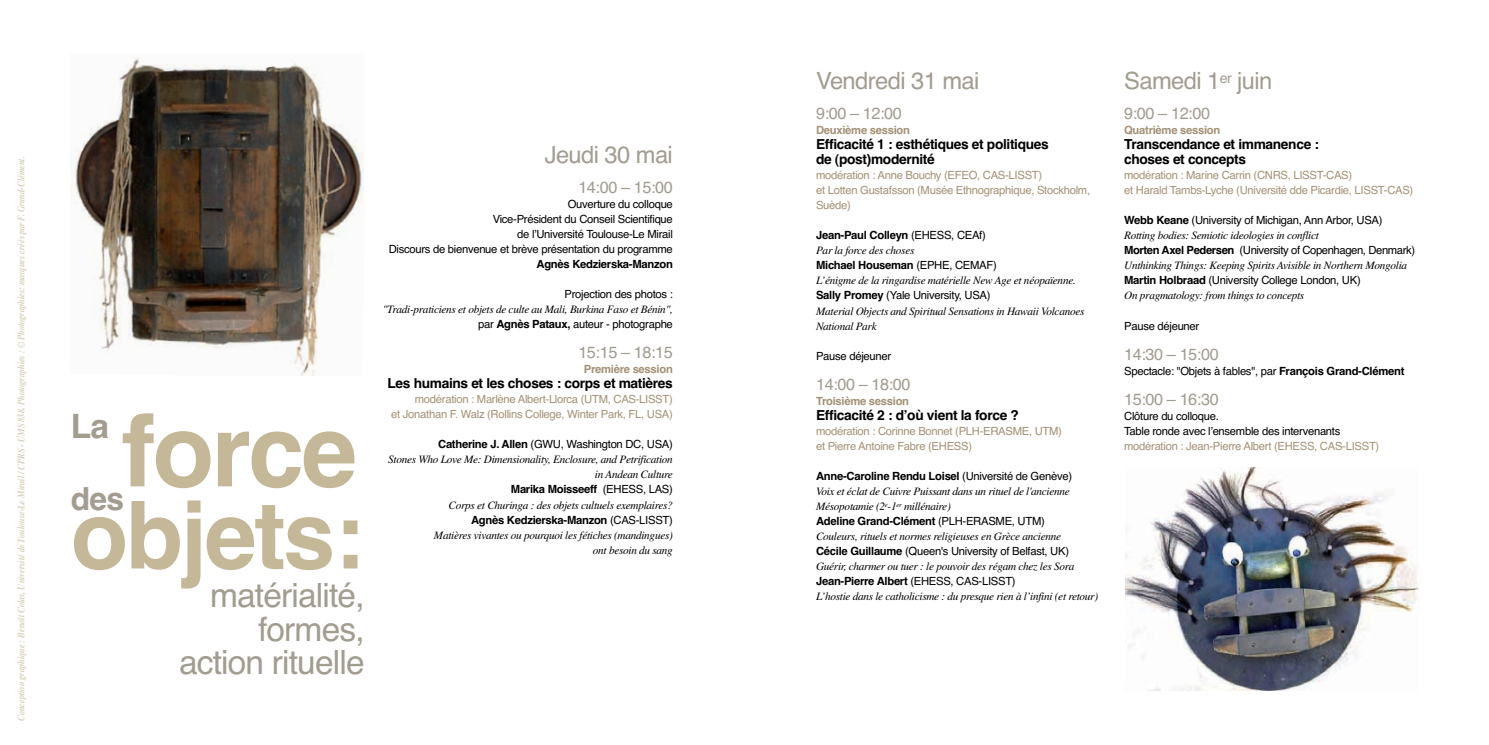
<style>
.page{position:relative;width:1489px;height:745px;background:#fff}
.page>*{position:absolute;margin:0;border:0;box-sizing:border-box;transform-origin:0 0}
.t1{font:700 100.38px "Helvetica";letter-spacing:-.025em;color:#c5b898}
.t2{font:700 93.75px "Helvetica";letter-spacing:-.025em;color:#c5b898}
.t3{font:33.5px/33.5px "Helvetica";letter-spacing:-.025em;color:#a29c91;text-align:right}
.t4{font:700 33.5px "Helvetica";color:#a29c91}
.t5{font:700 31.75px "Helvetica";color:#a29c91}
.t6{font:23.75px "Helvetica";letter-spacing:-.025em;color:#a29c91}
.t7{font:16.25px "Helvetica";letter-spacing:-.025em;color:#a29c91}
.t8{font:700 13.75px/15px "Helvetica";letter-spacing:-.025em;color:#000}
.t9{font:italic 11.25px/15px "Times";letter-spacing:-.025em;color:#000;text-align:right}
.t10{font:11.25px/15px "Helvetica";letter-spacing:-.025em;color:#000;text-align:right}
.t11{font:11.25px/15px "Helvetica";letter-spacing:-.025em;color:#a49176}
.t12{font:700 11.25px "Helvetica";letter-spacing:-.025em;color:#000}
.t13{font:700 11.25px "Helvetica";letter-spacing:-.025em;color:#a49176}
.t14{font:italic 700 10px "Times";letter-spacing:-.01em;color:#d9d1bc;scale:.85 1}
.s1{font-weight:700}
.s2{font-weight:400}
</style>
<div class="page">
<img style="left:71px;top:57px;width:292px;height:318px">
<img style="left:1125px;top:467px;width:293px;height:223px">
<p class="t14" style="left:18px;top:720px;width:665px;rotate:-90deg">Conception graphique : Benoît Colas, Université de Toulouse-Le Mirail / CPRS - UMS 838. Photographies : © Photographies: masques créés par F. Grand-Clément.</p>
<h3 class="t4" style="left:71px;top:406px;width:40px">La</h3>
<h1 class="t1" style="left:122px;top:392px;width:237px">force</h1>
<h3 class="t5" style="left:71px;top:480px;width:55px">des</h3>
<h2 class="t2" style="left:71px;top:481px;width:295px">objets:</h2>
<h3 class="t3" style="left:179px;top:578px;width:187px">matérialité, formes, action rituelle</h3>
<h3 class="t6" style="left:544px;top:141px;width:130px">Jeudi 30 mai</h3>
<h3 class="t7" style="left:578px;top:178px;width:96px">14:00 – 15:00</h3>
<p class="t10" style="left:388px;top:197px;width:286px">Ouverture du colloque<br>Vice-Président du Conseil Scientifique<br>de l’Université Toulouse-Le Mirail<br>Discours de bienvenue et brève présentation du programme</p>
<p class="t12" style="left:536px;top:257px;width:138px">Agnès Kedzierska-Manzon</p>
<p class="t10" style="left:564px;top:287px;width:110px">Projection des photos :</p>
<p class="t9" style="left:382px;top:303px;width:292px">"Tradi-praticiens et objets de culte au Mali, Burkina Faso et Bénin",</p>
<p class="t10" style="left:478px;top:317px;width:196px">par <span class="s1">Agnès Pataux,</span> auteur - photographe</p>
<h3 class="t7" style="left:578px;top:343px;width:96px">15:15 – 18:15</h3>
<p class="t13" style="left:584px;top:362px;width:90px">Première session</p>
<p class="t8" style="left:387px;top:376px;width:287px">Les humains et les choses : corps et matières</p>
<p class="t11" style="left:391px;top:392px;width:283px;text-align:right">modération : Marlène Albert-Llorca (UTM, CAS-LISST)<br>et Jonathan F. Walz (Rollins College, Winter Park, FL, USA)</p>
<p class="t10" style="left:438px;top:437px;width:236px"><span class="s1">Catherine J. Allen</span> (GWU, Washington DC, USA)</p>
<p class="t9" style="left:388px;top:453px;width:286px">Stones Who Love Me: Dimensionality, Enclosure, and Petrification in Andean Culture</p>
<p class="t12" style="left:511px;top:482px;width:163px">Marika Moisseeff <span class="s2">(EHESS, LAS)</span></p>
<p class="t9" style="left:448px;top:498px;width:226px">Corps et Churinga : des objets cultuels exemplaires?</p>
<p class="t12" style="left:471px;top:512px;width:203px">Agnès Kedzierska-Manzon <span class="s2">(CAS-LISST)</span></p>
<p class="t9" style="left:434px;top:528px;width:240px">Matières vivantes ou pourquoi les fétiches (mandingues) ont besoin du sang</p>
<h3 class="t6" style="left:816px;top:67px;width:165px">Vendredi 31 mai</h3>
<h3 class="t7" style="left:816px;top:104px;width:87px">9:00 – 12:00</h3>
<p class="t13" style="left:816px;top:124px;width:95px">Deuxième session</p>
<p class="t8" style="left:816px;top:137px;width:234px">Efficacité 1 : esthétiques et politiques de (post)modernité</p>
<p class="t11" style="left:816px;top:168px;width:275px">modération : Anne Bouchy (EFEO, CAS-LISST)<br>et Lotten Gustafsson (Musée Ethnographique, Stockholm,<br>Suède)</p>
<p class="t12" style="left:816px;top:229px;width:171px">Jean-Paul Colleyn <span class="s2">(EHESS, CEAf)</span></p>
<p class="t9" style="left:816px;top:244px;width:100px">Par la force des choses</p>
<p class="t12" style="left:816px;top:259px;width:182px">Michael Houseman <span class="s2">(EPHE, CEMAF)</span></p>
<p class="t9" style="left:816px;top:274px;width:261px">L’énigme de la ringardise matérielle New Age et néopaïenne.</p>
<p class="t10" style="left:816px;top:288px;width:176px"><span class="s1">Sally Promey</span> (Yale University, USA)</p>
<p class="t9" style="left:816px;top:304px;width:270px;text-align:left">Material Objects and Spiritual Sensations in Hawaii Volcanoes<br>National Park</p>
<p class="t10" style="left:816px;top:348px;width:77px">Pause déjeuner</p>
<h3 class="t7" style="left:816px;top:374px;width:96px">14:00 – 18:00</h3>
<p class="t13" style="left:816px;top:394px;width:95px">Troisième session</p>
<p class="t8" style="left:816px;top:407px;width:204px">Efficacité 2 : d’où vient la force ?</p>
<p class="t11" style="left:816px;top:423px;width:247px">modération : Corinne Bonnet (PLH-ERASME, UTM) et Pierre Antoine Fabre (EHESS)</p>
<p class="t12" style="left:816px;top:469px;width:257px">Anne-Caroline Rendu Loisel <span class="s2">(Université de Genève)</span></p>
<p class="t9" style="left:816px;top:484px;width:255px;text-align:left">Voix et éclat de Cuivre Puissant dans un rituel de l'ancienne<br>Mésopotamie (2<sup>e</sup>-1<sup>er</sup> millénaire)</p>
<p class="t12" style="left:816px;top:514px;width:230px">Adeline Grand-Clément <span class="s2">(PLH-ERASME, UTM)</span></p>
<p class="t9" style="left:816px;top:529px;width:246px">Couleurs, rituels et normes religieuses en Grèce ancienne</p>
<p class="t10" style="left:816px;top:543px;width:254px"><span class="s1">Cécile Guillaume</span> (Queen's University of Belfast, UK)</p>
<p class="t9" style="left:816px;top:559px;width:260px">Guérir, charmer ou tuer : le pouvoir des régam chez les Sora</p>
<p class="t12" style="left:816px;top:574px;width:201px">Jean-Pierre Albert <span class="s2">(EHESS, CAS-LISST)</span></p>
<p class="t9" style="left:816px;top:589px;width:283px">L’hostie dans le catholicisme : du presque rien à l’infini (et retour)</p>
<h3 class="t6" style="left:1124px;top:67px;width:150px">Samedi 1<sup>er</sup> juin</h3>
<h3 class="t7" style="left:1124px;top:104px;width:87px">9:00 – 12:00</h3>
<p class="t13" style="left:1124px;top:124px;width:98px">Quatrième session</p>
<p class="t8" style="left:1124px;top:137px;width:196px">Transcendance et immanence : choses et concepts</p>
<p class="t11" style="left:1124px;top:168px;width:291px">modération : Marine Carrin (CNRS, LISST-CAS)<br>et Harald Tambs-Lyche (Université dde Picardie, LISST-CAS)</p>
<p class="t10" style="left:1124px;top:213px;width:260px"><span class="s1">Webb Keane</span> (University of Michigan, Ann Arbor, USA)</p>
<p class="t9" style="left:1124px;top:229px;width:196px">Rotting bodies: Semiotic ideologies in conflict</p>
<p class="t10" style="left:1124px;top:243px;width:292px"><span class="s1">Morten Axel Pedersen</span> (University of Copenhagen, Denmark)</p>
<p class="t9" style="left:1124px;top:259px;width:284px">Unthinking Things: Keeping Spirits Avisible in Northern Mongolia</p>
<p class="t10" style="left:1124px;top:273px;width:238px"><span class="s1">Martin Holbraad</span> (University College London, UK)</p>
<p class="t9" style="left:1124px;top:289px;width:182px">On pragmatology: from things to concepts</p>
<p class="t10" style="left:1124px;top:318px;width:77px">Pause déjeuner</p>
<h3 class="t7" style="left:1124px;top:344px;width:96px">14:30 – 15:00</h3>
<p class="t10" style="left:1124px;top:363px;width:282px">Spectacle: "Objets à fables", par <span class="s1">François Grand-Clément</span></p>
<h3 class="t7" style="left:1124px;top:389px;width:96px">15:00 – 16:30</h3>
<p class="t10" style="left:1124px;top:408px;width:218px;text-align:left">Clôture du colloque.<br>Table ronde avec l’ensemble des intervenants</p>
<p class="t11" style="left:1124px;top:438px;width:257px">modération : Jean-Pierre Albert (EHESS, CAS-LISST)</p>
</div>
